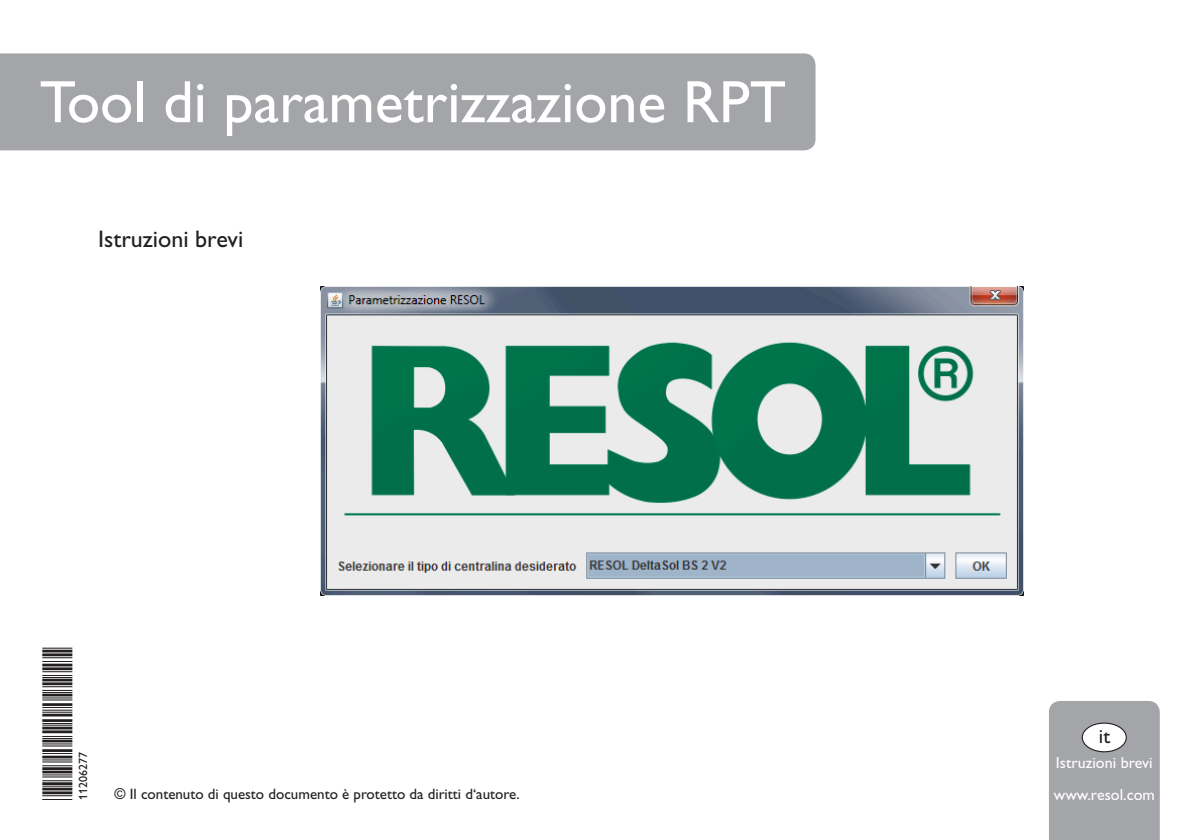
<style>
.page{position:relative;width:1191px;height:840px;background:#fff}
.page>*{position:absolute;margin:0;border:0;box-sizing:border-box;transform-origin:0 0}
.t1{font:60px "Gill Alt One";color:#fff}
.t2{font:40px "Free 3 of 9 Extended";color:#231f20}
.t3{font:24px "Gill Alt One";color:#231f20}
.t4{font:20.4px "Gill Alt One";color:#231f20}
.t5{font:16px "Gill Alt One";color:#fff}
.t6{font:15px "Gill Alt One";color:#231f20}
.t7{font:12px "Gill Alt One";color:#231f20}
</style>
<div class="page">
<div style="left:0;top:53px;width:815px;height:97px;background:#a4a5a9"></div>
<div style="left:1049px;top:701px;width:110px;height:138px;background:#a4a5a9"></div>
<div style="left:1082px;top:722px;width:44px;height:29px;background:#fff;border-radius:50%"></div>
<div style="left:1081px;top:722px;width:45px;height:30px;border:1px solid #231f20;border-radius:50%"></div>
<img style="left:320px;top:286px;width:703px;height:308px">
<h1 class="t1" style="left:40px;top:67px;width:748px">Tool di parametrizzazione RPT</h1>
<h3 class="t3" style="left:98px;top:225px;width:147px">Istruzioni brevi</h3>
<h2 class="t2" style="left:35px;top:799px;width:155px;rotate:-90deg">*11206277*</h2>
<p class="t7" style="left:76px;top:799px;width:49px;rotate:-90deg">11206277</p>
<p class="t6" style="left:115px;top:785px;width:407px">© Il contenuto di questo documento è protetto da diritti d‘autore.</p>
<h3 class="t4" style="left:1098px;top:724px;width:13px">it</h3>
<p class="t5" style="left:1056px;top:752px;width:98px">Istruzioni brevi</p>
<p class="t5" style="left:1054px;top:785px;width:102px">www.resol.com</p>
</div>
